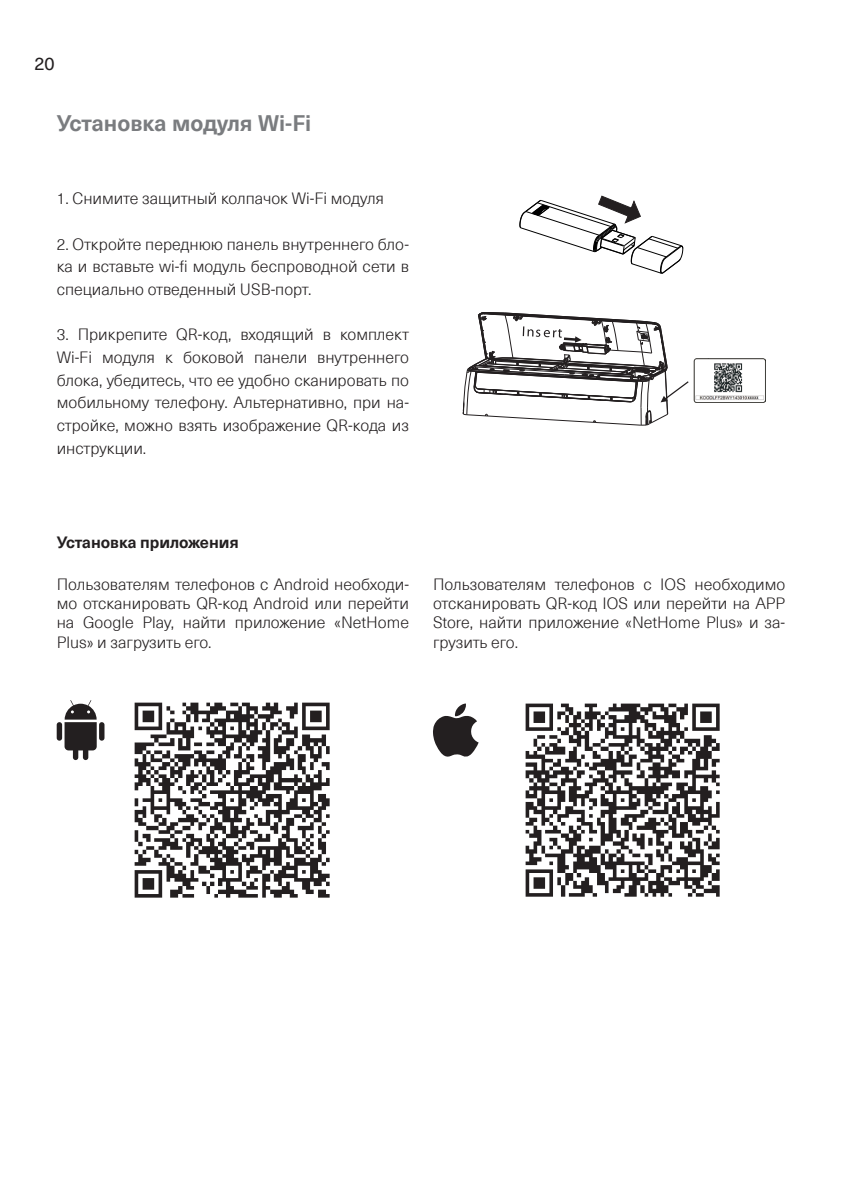
<style>
.page{position:relative;width:842px;height:1191px;background:#fff}
.page>*{position:absolute;margin:0;border:0;box-sizing:border-box;transform-origin:0 0}
.Podzag{font:700 22px "Neue Haas Unica Pan Euro";color:#7a7c7f}
.t1{font:18px "Neue Haas Unica Pan Euro";color:#231f20}
.t2{font:300 16px/22.6px "Neue Haas Unica Pan Euro";color:#231f20;text-align:justify}
.t3{font:700 16px "Neue Haas Unica Pan Euro";color:#231f20}
</style>
<div class="page">
<svg style="left:463px;top:312px;width:226px;height:114px"></svg>
<svg style="left:519px;top:195px;width:165px;height:79px"></svg>
<img style="left:694px;top:358px;width:71px;height:44px">
<img style="left:134px;top:702px;width:196px;height:196px">
<img style="left:525px;top:703px;width:195px;height:194px">
<div style="left:57px;top:722px;width:5px;height:18px;background:#231f20;border-radius:3px"></div>
<div style="left:99px;top:722px;width:5px;height:18px;background:#231f20;border-radius:3px"></div>
<svg style="left:65px;top:700px;width:32px;height:60px"></svg>
<svg style="left:433px;top:703px;width:46px;height:54px"></svg>
<p class="t1" style="left:34px;top:50px;width:22px">20</p>
<p class="Podzag" style="left:57px;top:106px;width:256px">Установка модуля Wi-Fi</p>
<p class="t2" style="left:57px;top:186px;width:329px">1. Снимите защитный колпачок Wi-Fi модуля</p>
<p class="t2" style="left:57px;top:232px;width:354px">2. Откройте переднюю панель внутреннего бло&shy;ка и вставьте wi-fi модуль беспроводной сети в специально отведенный USB-порт.</p>
<p class="t2" style="left:57px;top:322px;width:354px">3. Прикрепите QR-код, входящий в комплект Wi-Fi модуля к боковой панели внутреннего блока, убедитесь, что ее удобно сканировать по мобильному телефону. Альтернативно, при на&shy;стройке, можно взять изображение QR-кода из инструкции.</p>
<p class="t3" style="left:57px;top:530px;width:183px">Установка приложения</p>
<p class="t2" style="left:57px;top:574px;width:354px;line-height:19.2px">Пользователям телефонов с Android необходи&shy;мо отсканировать QR-код Android или перейти на Google Play, найти приложение «NetHome Plus» и загрузить его.</p>
<p class="t2" style="left:433px;top:574px;width:354px;line-height:19.2px">Пользователям телефонов с IOS необходимо отсканировать QR-код IOS или перейти на APP Store, найти приложение «NetHome Plus» и за&shy;грузить его.</p>
</div>
